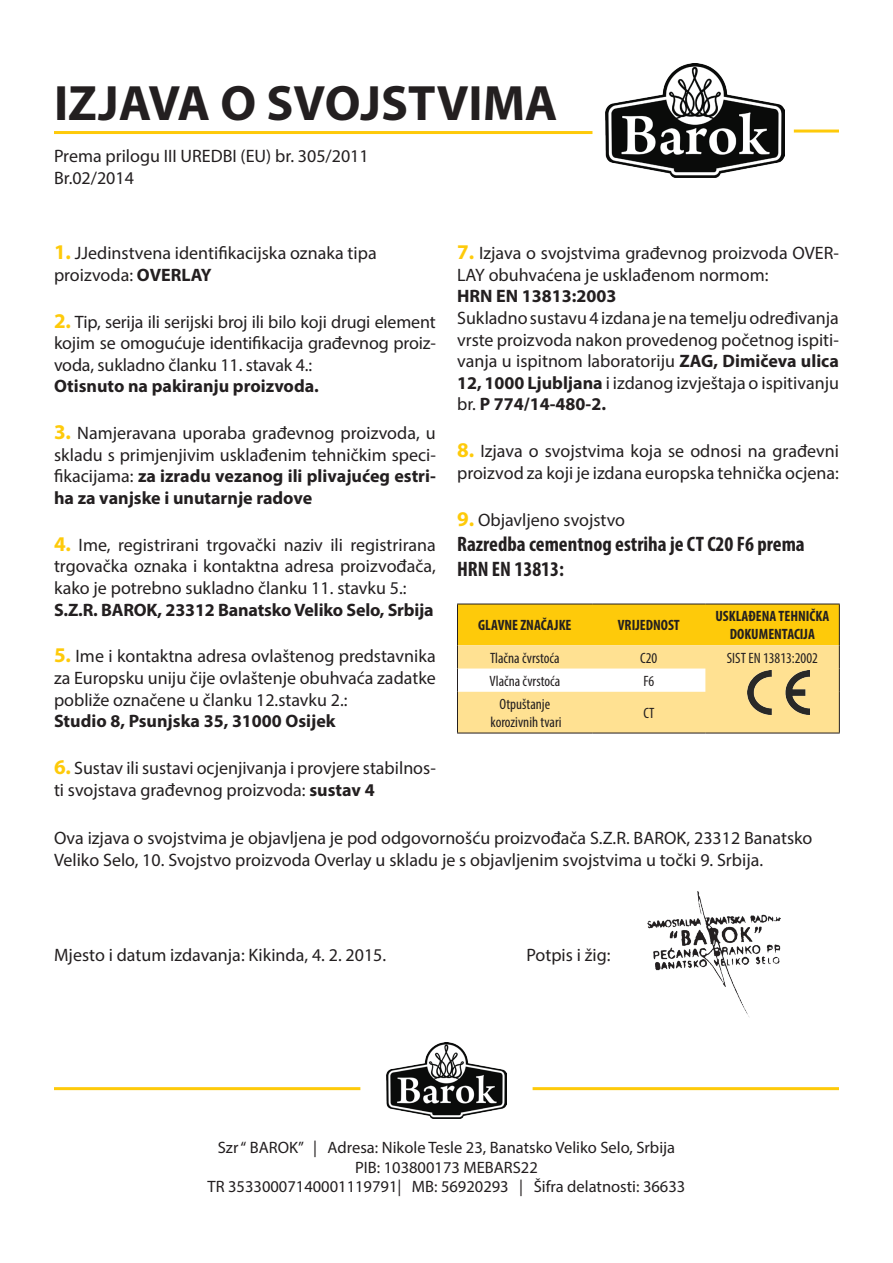
<style>
.page{position:relative;width:893px;height:1263px;background:#fff}
.page>*{position:absolute;margin:0;border:0;box-sizing:border-box;transform-origin:0 0}
.t1{font:700 49.95px "Myriad Pro";color:#231f20}
.t2{font:700 condensed 21px/25.2px "Myriad Pro";color:#231f20}
.t3{font:18px/21.6px "Myriad Pro";color:#231f20}
.t4{font:700 18px "Myriad Pro";color:#231f20}
.t5{font:16.5px/19.8px "Myriad Pro";color:#231f20;text-align:center}
.t6{font:condensed 15px/18px "Myriad Pro";color:#231f20;text-align:center}
.t7{font:700 condensed 15px/18px "Myriad Pro";color:#231f20;text-align:center}
.s1{font-weight:700;font-size:21px;color:#feca0a}
.s2{font-weight:700}
</style>
<div class="page">
<hr style="left:705px;top:733px;width:135px;height:1px;background:#231f20">
<svg style="left:457px;top:604px;width:383px;height:129px;background:#fbda71"></svg>
<hr style="left:457px;top:692px;width:1px;height:41px;background:#231f20">
<hr style="left:457px;top:733px;width:135px;height:1px;background:#231f20">
<hr style="left:592px;top:733px;width:113px;height:1px;background:#231f20">
<hr style="left:54px;top:131px;width:538px;height:3px;background:#feca0a">
<img style="left:606px;top:64px;width:179px;height:113px">
<hr style="left:794px;top:130px;width:45px;height:3px;background:#feca0a">
<img style="left:647px;top:891px;width:134px;height:126px">
<img style="left:387px;top:1042px;width:119px;height:76px">
<hr style="left:533px;top:1087px;width:306px;height:3px;background:#feca0a">
<hr style="left:54px;top:1087px;width:306px;height:3px;background:#feca0a">
<img style="left:747px;top:671px;width:63px;height:44px">
<h1 class="t1" style="left:54px;top:71px;width:505px">IZJAVA O SVOJSTVIMA</h1>
<p class="t3" style="left:54px;top:145px;width:316px">Prema prilogu III UREDBI (EU) br. 305/2011<br>Br.02/2014</p>
<p class="t3" style="left:54px;top:242px;width:324px"><span class="s1">1.</span> JJedinstvena identifikacijska oznaka tipa proizvoda: <span class="s2">OVERLAY</span></p>
<p class="t3" style="left:54px;top:310px;width:383px;text-align:justify"><span class="s1">2.</span> Tip, serija ili serijski broj ili bilo koji drugi element kojim se omogućuje identifikacija građevnog proiz&shy;voda, sukladno članku 11. stavak 4.:</p>
<p class="t4" style="left:54px;top:375px;width:266px">Otisnuto na pakiranju proizvoda.</p>
<p class="t3" style="left:54px;top:422px;width:383px;text-align:justify"><span class="s1">3.</span> Namjeravana uporaba građevnog proizvoda, u skladu s primjenjivim usklađenim tehničkim speci&shy;fikacijama: <span class="s2">za izradu vezanog ili plivajućeg estri&shy;ha za vanjske i unutarnje radove</span></p>
<p class="t3" style="left:54px;top:534px;width:383px;text-align:justify"><span class="s1">4.</span> Ime, registrirani trgovački naziv ili registrirana trgovačka oznaka i kontaktna adresa proizvođača, kako je potrebno sukladno članku 11. stavku 5.:</p>
<p class="t4" style="left:54px;top:598px;width:381px">S.Z.R. BAROK, 23312 Banatsko Veliko Selo, Srbija</p>
<p class="t3" style="left:54px;top:645px;width:383px;text-align:justify"><span class="s1">5.</span> Ime i kontaktna adresa ovlaštenog predstavnika za Europsku uniju čije ovlaštenje obuhvaća zadatke pobliže označene u članku 12.stavku 2.:</p>
<p class="t4" style="left:54px;top:709px;width:283px">Studio 8, Psunjska 35, 31000 Osijek</p>
<p class="t3" style="left:54px;top:757px;width:383px"><span class="s1">6.</span> Sustav ili sustavi ocjenjivanja i provjere stabilnos&shy;ti svojstava građevnog proizvoda: <span class="s2">sustav 4</span></p>
<p class="t3" style="left:457px;top:242px;width:383px"><span class="s1">7.</span> Izjava o svojstvima građevnog proizvoda OVER-<br>LAY obuhvaćena je usklađenom normom:</p>
<p class="t4" style="left:457px;top:285px;width:161px">HRN EN 13813:2003</p>
<p class="t3" style="left:457px;top:307px;width:383px;text-align:justify">Sukladno sustavu 4 izdana je na temelju određivanja vrste proizvoda nakon provedenog početnog ispiti&shy;vanja u ispitnom laboratoriju <span class="s2">ZAG, Dimičeva ulica 12, 1000 Ljubljana</span> i izdanog izvještaja o ispitivanju br. <span class="s2">P 774/14-480-2.</span></p>
<p class="t3" style="left:457px;top:440px;width:383px"><span class="s1">8.</span> Izjava o svojstvima koja se odnosi na građevni proizvod za koji je izdana europska tehnička ocjena:</p>
<p class="t3" style="left:457px;top:508px;width:169px"><span class="s1">9.</span> Objavljeno svojstvo</p>
<p class="t2" style="left:457px;top:531px;width:349px">Razredba cementnog estriha je CT C20 F6 prema<br>HRN EN 13813:</p>
<p class="t7" style="left:478px;top:616px;width:95px">GLAVNE ZNAČAJKE</p>
<p class="t7" style="left:618px;top:616px;width:64px">VRIJEDNOST</p>
<p class="t7" style="left:715px;top:607px;width:115px">USKLAĐENA TEHNIČKA<br>DOKUMENTACIJA</p>
<p class="t6" style="left:490px;top:648px;width:71px">Tlačna čvrstoća</p>
<p class="t6" style="left:640px;top:648px;width:19px">C20</p>
<p class="t6" style="left:727px;top:648px;width:93px">SIST EN 13813:2002</p>
<p class="t6" style="left:490px;top:672px;width:72px">Vlačna čvrstoća</p>
<p class="t6" style="left:643px;top:672px;width:12px">F6</p>
<p class="t6" style="left:491px;top:695px;width:72px">Otpuštanje korozivnih tvari</p>
<p class="t6" style="left:643px;top:704px;width:13px">CT</p>
<p class="t3" style="left:54px;top:827px;width:760px">Ova izjava o svojstvima je objavljena je pod odgovornošću proizvođača S.Z.R. BAROK, 23312 Banatsko<br>Veliko Selo, 10. Svojstvo proizvoda Overlay u skladu je s objavljenim svojstvima u točki 9. Srbija.</p>
<p class="t3" style="left:54px;top:944px;width:334px">Mjesto i datum izdavanja: Kikinda, 4. 2. 2015.</p>
<p class="t3" style="left:526px;top:944px;width:86px">Potpis i žig:</p>
<p class="t5" style="left:208px;top:1137px;width:479px">Szr “ BAROK” | Adresa: Nikole Tesle 23, Banatsko Veliko Selo, Srbija<br>PIB: 103800173 MEBARS22<br>TR 35330007140001119791| MB: 56920293 | Šifra delatnosti: 36633</p>
</div>
